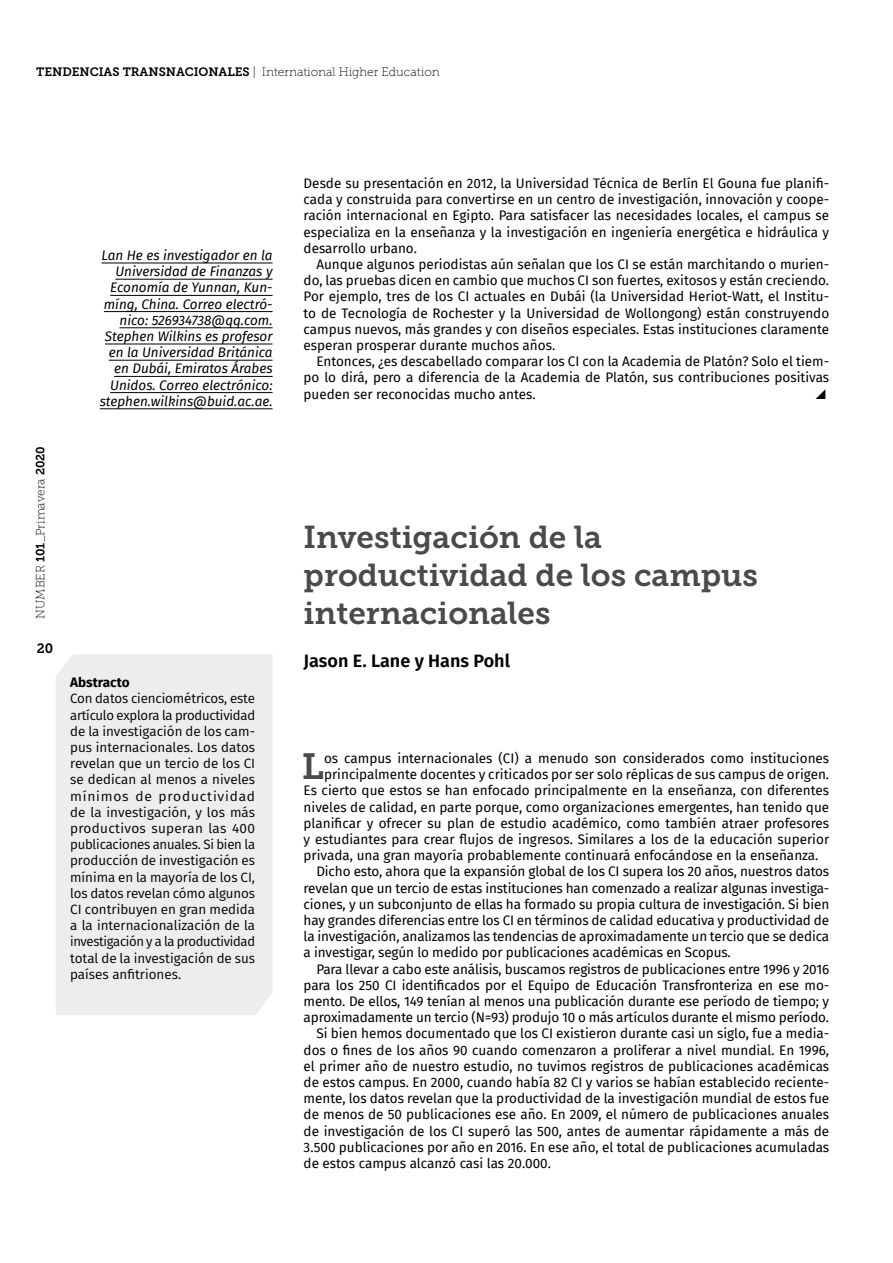
<style>
.page{position:relative;width:893px;height:1263px;background:#fff}
.page>*{position:absolute;margin:0;border:0;box-sizing:border-box;transform-origin:0 0}
.t1{font:36.3px "Museo Slab 700";color:#4a4a49}
.t2{font:31.5px/37.8px "Museo Slab 700";color:#4a4a49}
.t3{font:600 18px "Fira Sans";color:#000}
.t4{font:13.5px/16.2px "Fira Sans";letter-spacing:-.005em;color:#000;text-align:justify}
.t5{font:13.5px/16.2px "Fira Sans";color:#000;text-align:justify}
.t6{font:italic 13.5px/16.2px "Fira Sans";color:#000;text-align:right}
.t7{font:700 13.5px "Fira Sans";color:#000}
.t8{font:13.5px "Museo Slab 700";color:#000}
.t9{font:12.15px "Museo Slab 100";color:#000}
.t10{font:12px "Museo Slab 100";color:#000}
.s1{font-family:"Museo Slab 700"}
</style>
<div class="page">
<div style="left:56px;top:654px;width:217px;height:361px;background:#ededed"></div>
<hr style="left:102px;top:263px;width:171px;height:1px;background:#000">
<hr style="left:115px;top:279px;width:158px;height:1px;background:#000">
<hr style="left:110px;top:295px;width:163px;height:1px;background:#000">
<hr style="left:104px;top:311px;width:169px;height:1px;background:#000">
<hr style="left:120px;top:327px;width:153px;height:1px;background:#000">
<hr style="left:105px;top:344px;width:168px;height:1px;background:#000">
<hr style="left:109px;top:360px;width:164px;height:1px;background:#000">
<hr style="left:114px;top:376px;width:159px;height:1px;background:#000">
<hr style="left:110px;top:392px;width:163px;height:1px;background:#000">
<hr style="left:100px;top:408px;width:173px;height:1px;background:#000">
<p class="t9" style="left:36px;top:66px;width:405px"><span class="s1">TENDENCIAS TRANSNACIONALES</span> | International Higher Education</p>
<p class="t10" style="left:34px;top:619px;width:174px;rotate:-90deg">NUMBER <span class="s1">101</span>_Primavera <span class="s1">2020</span></p>
<p class="t8" style="left:37px;top:641px;width:18px">20</p>
<p class="t6" style="left:100px;top:247px;width:174px">Lan He es investigador en la<br>Universidad de Finanzas y<br>Economía de Yunnan, Kun&shy;míng, China. Correo electró&shy;nico: 526934738@qq.com.<br>Stephen Wilkins es profesor en la Universidad Británica en Dubái, Emiratos Árabes<br>Unidos. Correo electrónico: stephen.wilkins@buid.ac.ae.</p>
<p class="t7" style="left:70px;top:671px;width:61px">Abstracto</p>
<p class="t5" style="left:70px;top:690px;width:187px">Con datos cienciométricos, este artículo explora la productividad de la investigación de los cam&shy;pus internacionales. Los datos revelan que un tercio de los CI se dedican al menos a niveles mínimos de productividad de la investigación, y los más productivos superan las 400 publicaciones anuales. Si bien la producción de investigación es mínima en la mayoría de los CI, los datos revelan cómo algunos CI contribuyen en gran medida a la internacionalización de la investigación y a la productividad total de la investigación de sus países anfitriones.</p>
<p class="t4" style="left:304px;top:175px;width:527px">Desde su presentación en 2012, la Universidad Técnica de Berlín El Gouna fue planifi&shy;cada y construida para convertirse en un centro de investigación, innovación y coope&shy;ración internacional en Egipto. Para satisfacer las necesidades locales, el campus se especializa en la enseñanza y la investigación en ingeniería energética e hidráulica y desarrollo urbano.</p>
<p class="t4" style="left:304px;top:256px;width:527px;text-indent:13px">Aunque algunos periodistas aún señalan que los CI se están marchitando o murien&shy;do, las pruebas dicen en cambio que muchos CI son fuertes, exitosos y están creciendo.<br>Por ejemplo, tres de los CI actuales en Dubái (la Universidad Heriot-Watt, el Institu&shy;to de Tecnología de Rochester y la Universidad de Wollongong) están construyendo campus nuevos, más grandes y con diseños especiales. Estas instituciones claramente esperan prosperar durante muchos años.</p>
<p class="t4" style="left:304px;top:353px;width:527px;text-indent:13px">Entonces, ¿es descabellado comparar los CI con la Academia de Platón? Solo el tiem&shy;po lo dirá, pero a diferencia de la Academia de Platón, sus contribuciones positivas pueden ser reconocidas mucho antes.</p>
<h2 class="t2" style="left:304px;top:518px;width:456px">Investigación de la productividad de los campus internacionales</h2>
<h3 class="t3" style="left:304px;top:646px;width:208px">Jason E. Lane y Hans Pohl</h3>
<h1 class="t1" style="left:302px;top:746px;width:24px">L</h1>
<p class="t4" style="left:324px;top:750px;width:507px">os campus internacionales (CI) a menudo son considerados como instituciones</p>
<p class="t4" style="left:324px;top:766px;width:507px">principalmente docentes y criticados por ser solo réplicas de sus campus de origen.</p>
<p class="t4" style="left:304px;top:782px;width:527px">Es cierto que estos se han enfocado principalmente en la enseñanza, con diferentes</p>
<p class="t4" style="left:304px;top:798px;width:527px">niveles de calidad, en parte porque, como organizaciones emergentes, han tenido que</p>
<p class="t4" style="left:304px;top:815px;width:527px">planificar y ofrecer su plan de estudio académico, como también atraer profesores</p>
<p class="t4" style="left:304px;top:831px;width:527px">y estudiantes para crear flujos de ingresos. Similares a los de la educación superior</p>
<p class="t4" style="left:304px;top:847px;width:516px">privada, una gran mayoría probablemente continuará enfocándose en la enseñanza.</p>
<p class="t4" style="left:316px;top:863px;width:514px">Dicho esto, ahora que la expansión global de los CI supera los 20 años, nuestros datos</p>
<p class="t4" style="left:304px;top:879px;width:527px">revelan que un tercio de estas instituciones han comenzado a realizar algunas investiga-</p>
<p class="t4" style="left:304px;top:896px;width:527px">ciones, y un subconjunto de ellas ha formado su propia cultura de investigación. Si bien</p>
<p class="t4" style="left:304px;top:912px;width:527px">hay grandes diferencias entre los CI en términos de calidad educativa y productividad de</p>
<p class="t4" style="left:304px;top:928px;width:527px">la investigación, analizamos las tendencias de aproximadamente un tercio que se dedica</p>
<p class="t4" style="left:304px;top:944px;width:429px">a investigar, según lo medido por publicaciones académicas en Scopus.</p>
<p class="t4" style="left:316px;top:960px;width:514px">Para llevar a cabo este análisis, buscamos registros de publicaciones entre 1996 y 2016</p>
<p class="t4" style="left:304px;top:977px;width:527px">para los 250 CI identificados por el Equipo de Educación Transfronteriza en ese mo-</p>
<p class="t4" style="left:304px;top:993px;width:527px">mento. De ellos, 149 tenían al menos una publicación durante ese período de tiempo; y</p>
<p class="t4" style="left:304px;top:1009px;width:527px">aproximadamente un tercio (N=93) produjo 10 o más artículos durante el mismo período.</p>
<p class="t4" style="left:316px;top:1025px;width:514px">Si bien hemos documentado que los CI existieron durante casi un siglo, fue a media-</p>
<p class="t4" style="left:304px;top:1041px;width:527px">dos o fines de los años 90 cuando comenzaron a proliferar a nivel mundial. En 1996,</p>
<p class="t4" style="left:304px;top:1058px;width:527px">el primer año de nuestro estudio, no tuvimos registros de publicaciones académicas</p>
<p class="t4" style="left:304px;top:1074px;width:527px">de estos campus. En 2000, cuando había 82 CI y varios se habían establecido reciente-</p>
<p class="t4" style="left:304px;top:1090px;width:527px">mente, los datos revelan que la productividad de la investigación mundial de estos fue</p>
<p class="t4" style="left:304px;top:1106px;width:527px">de menos de 50 publicaciones ese año. En 2009, el número de publicaciones anuales</p>
<p class="t4" style="left:304px;top:1122px;width:527px">de investigación de los CI superó las 500, antes de aumentar rápidamente a más de</p>
<p class="t4" style="left:304px;top:1139px;width:527px">3.500 publicaciones por año en 2016. En ese año, el total de publicaciones acumuladas</p>
<p class="t4" style="left:304px;top:1155px;width:249px">de estos campus alcanzó casi las 20.000.</p>
</div>
